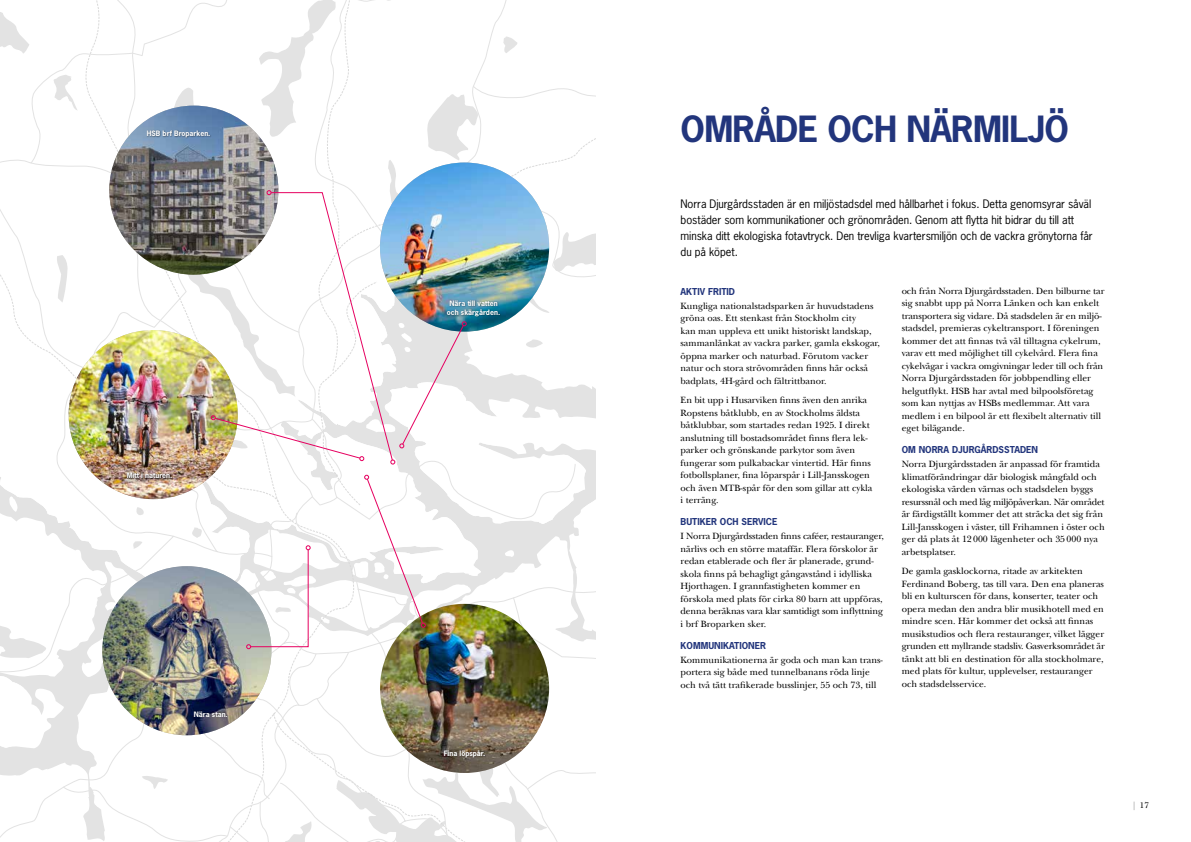
<style>
.page{position:relative;width:1191px;height:842px;background:#fff}
.page>*{position:absolute;margin:0;border:0;box-sizing:border-box;transform-origin:0 0}
.t1{font:700 34px "News Gothic Std";letter-spacing:-.02em;color:#22357c}
.t2{font:11px/16px "News Gothic Std";letter-spacing:-.005em;color:#000}
.t3{font:9.5px/12.5px "New Baskerville";color:#000}
.t4{font:700 9px "News Gothic Std";color:#22357c}
.t5{font:8.5px "New Baskerville";color:#000}
.t6{font:700 7px/9px "News Gothic Std";color:#fff;text-align:center}
.s1{color:#9d9d9c}
</style>
<div class="page">
<img style="left:0;top:0;width:595px;height:842px">
<p class="t6" style="left:147px;top:129px;width:65px">HSB brf Broparken.</p>
<p class="t6" style="left:127px;top:471px;width:47px">Mitt i naturen.</p>
<p class="t6" style="left:194px;top:709px;width:36px">Nära stan.</p>
<p class="t6" style="left:447px;top:299px;width:55px">Nära till vatten och skärgården.</p>
<p class="t6" style="left:444px;top:749px;width:43px">Fina löpspår.</p>
<h1 class="t1" style="left:680px;top:106px;width:390px">OMRÅDE OCH NÄRMILJÖ</h1>
<p class="t2" style="left:680px;top:195px;width:414px">Norra Djurgårdsstaden är en miljöstadsdel med hållbarhet i fokus. Detta genomsyrar såväl bostäder som kommunikationer och grönområden. Genom att flytta hit bidrar du till att minska ditt ekologiska fotavtryck. Den trevliga kvartersmiljön och de vackra grönytorna får du på köpet.</p>
<p class="t4" style="left:680px;top:285px;width:56px">AKTIV FRITID</p>
<p class="t3" style="left:680px;top:299px;width:201px">Kungliga nationalstadsparken är huvudstadens gröna oas. Ett stenkast från Stockholm city<br>kan man uppleva ett unikt historiskt landskap, sammanlänkat av vackra parker, gamla ekskogar, öppna marker och naturbad. Förutom vacker natur och stora strövområden finns här också badplats, 4H-gård och fältrittbanor.</p>
<p class="t3" style="left:680px;top:394px;width:193px">En bit upp i Husarviken finns även den anrika Ropstens båtklubb, en av Stockholms äldsta båtklubbar, som startades redan 1925. I direkt anslutning till bostadsområdet finns flera lek&shy;parker och grönskande parkytor som även fungerar som pulkabackar vintertid. Här finns fotbollsplaner, fina löparspår i Lill-Jansskogen och även MTB-spår för den som gillar att cykla i terräng.</p>
<p class="t4" style="left:680px;top:516px;width:99px">BUTIKER OCH SERVICE</p>
<p class="t3" style="left:680px;top:530px;width:205px">I Norra Djurgårdsstaden finns caféer, restauranger, närlivs och en större mataffär. Flera förskolor är redan etablerade och fler är planerade, grund&shy;skola finns på behagligt gångavstånd i idylliska Hjorthagen. I grannfastigheten kommer en förskola med plats för cirka 80 barn att uppföras, denna beräknas vara klar samtidigt som inflyttning i brf Broparken sker.</p>
<p class="t4" style="left:680px;top:639px;width:87px">KOMMUNIKATIONER</p>
<p class="t3" style="left:680px;top:653px;width:204px">Kommunikationerna är goda och man kan trans&shy;portera sig både med tunnelbanans röda linje och två tätt trafikerade busslinjer, 55 och 73, till</p>
<p class="t3" style="left:901px;top:284px;width:204px">och från Norra Djurgårdsstaden. Den bilburne tar sig snabbt upp på Norra Länken och kan enkelt transportera sig vidare. Då stadsdelen är en miljö&shy;stadsdel, premieras cykeltransport. I föreningen kommer det att finnas två väl tilltagna cykelrum, varav ett med möjlighet till cykelvård. Flera fina cykelvägar i vackra omgivningar leder till och från Norra Djurgårdsstaden för jobbpendling eller helgutflykt. HSB har avtal med bilpoolsföretag som kan nyttjas av HSBs medlemmar. Att vara medlem i en bilpool är ett flexibelt alternativ till eget bilägande.</p>
<p class="t4" style="left:901px;top:444px;width:138px">OM NORRA DJURGÅRDSSTADEN</p>
<p class="t3" style="left:901px;top:458px;width:204px">Norra Djurgårdsstaden är anpassad för framtida klimatförändringar där biologisk mångfald och ekologiska värden värnas och stadsdelen byggs resurssnål och med låg miljöpåverkan. När området är färdigställt kommer det att sträcka det sig från Lill-Jansskogen i väster, till Frihamnen i öster och ger då plats åt 12000 lägenheter och 35000 nya arbetsplatser.</p>
<p class="t3" style="left:901px;top:565px;width:204px">De gamla gasklockorna, ritade av arkitekten Ferdinand Boberg, tas till vara. Den ena planeras bli en kulturscen för dans, konserter, teater och opera medan den andra blir musikhotell med en mindre scen. Här kommer det också att finnas musikstudios och flera restauranger, vilket lägger grunden ett myllrande stadsliv. Gasverksområdet är tänkt att bli en destination för alla stockholmare, med plats för kultur, upplevelser, restauranger och stadsdelsservice.</p>
<p class="t5" style="left:1133px;top:800px;width:17px"><span class="s1">|</span> 17</p>
</div>
